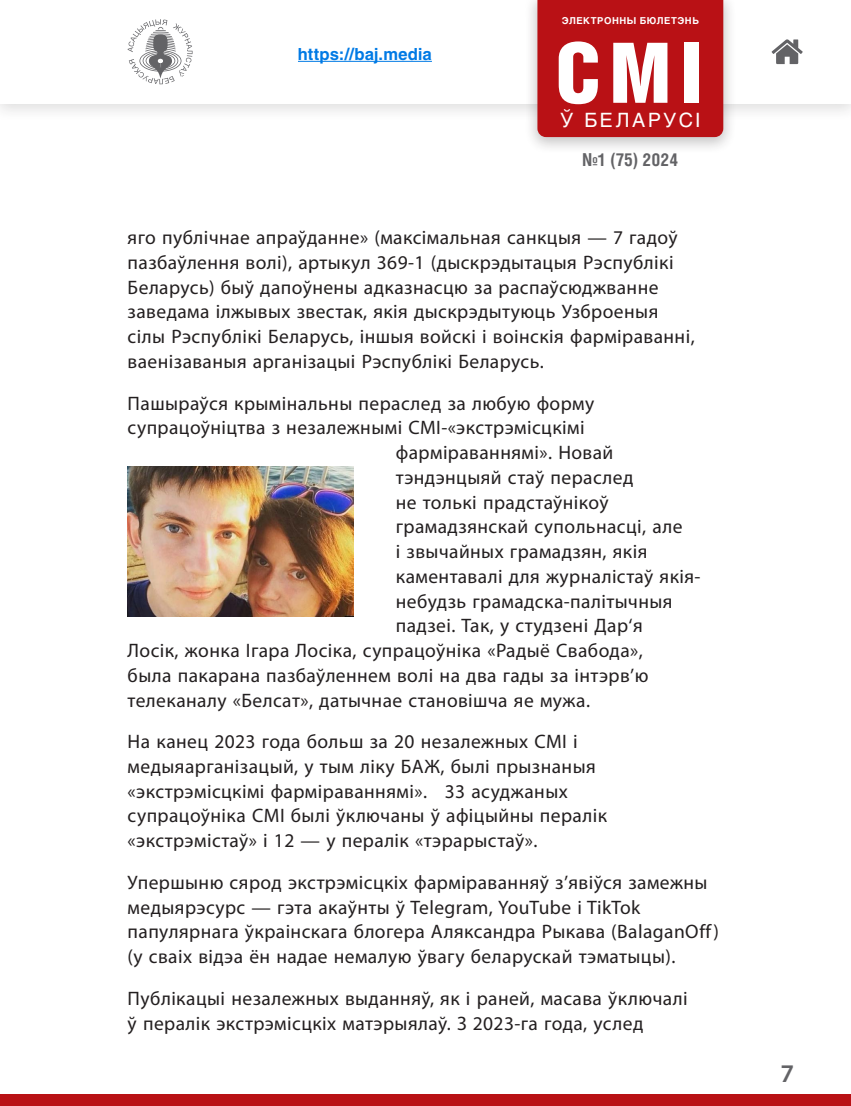
<style>
.page{position:relative;width:851px;height:1106px;background:#fff}
.page>*{position:absolute;margin:0;border:0;box-sizing:border-box;transform-origin:0 0}
.t1{font:83.55px "Helios Cond Black C";color:#fff}
.t2{font:600 25.5px "Myriad Pro";color:#636366}
.t3{font:19.5px/24.8px "Myriad Pro";letter-spacing:.02em;color:#231f20}
.t4{font:19.5px "Helios C";letter-spacing:.13em;color:#fff}
.t5{font:700 17.85px "Helios Cond C";color:#636366}
.t6{font:700 16.5px "Helios C";letter-spacing:.005em;color:#007ae5}
.t7{font:700 9.45px "Helios C";letter-spacing:.06em;color:#fff}
</style>
<div class="page">
<div style="left:0;top:1094px;width:850px;height:12px;background:#b91115"></div>
<img style="left:128px;top:466px;width:225px;height:150px">
<div style="left:0;top:0;width:850px;height:122px;background:#231f20;opacity:.15"></div>
<div style="left:0;top:0;width:850px;height:103px;background:#fff"></div>
<svg style="left:128px;top:19px;width:64px;height:65px"></svg>
<hr style="left:298px;top:61px;width:134px;height:1px;background:#007ae5">
<svg style="left:771px;top:39px;width:31px;height:25px"></svg>
<div style="left:523px;top:0;width:213px;height:155px;background:#231f20;opacity:.25"></div>
<div style="left:537px;top:0;width:186px;height:137px;background:#b91115"></div>
<p class="t6" style="left:298px;top:44px;width:135px">https://baj.media</p>
<p class="t7" style="left:561px;top:15px;width:139px">ЭЛЕКТРОННЫ БЮЛЕТЭНЬ</p>
<h1 class="t1" style="left:555px;top:25px;width:149px">СМІ</h1>
<p class="t4" style="left:560px;top:109px;width:141px">Ў БЕЛАРУСІ</p>
<p class="t5" style="left:582px;top:149px;width:97px">№1 (75) 2024</p>
<p class="t3" style="left:128px;top:225px;width:568px">яго публічнае апраўданне» (максімальная санкцыя — 7 гадоў пазбаўлення волі), артыкул 369-1 (дыскрэдытацыя Рэспублікі Беларусь) быў дапоўнены адказнасцю за распаўсюджванне заведама ілжывых звестак, якія дыскрэдытуюць Узброеныя сілы Рэспублікі Беларусь, іншыя войскі і воінскія фарміраванні, ваенізаваныя арганізацыі Рэспублікі Беларусь.</p>
<p class="t3" style="left:128px;top:390px;width:468px">Пашыраўся крымінальны пераслед за любую форму</p>
<p class="t3" style="left:128px;top:415px;width:458px">супрацоўніцтва з незалежнымі СМІ-«экстрэмісцкімі</p>
<p class="t3" style="left:396px;top:440px;width:219px">фарміраваннямі». Новай</p>
<p class="t3" style="left:396px;top:464px;width:239px">тэндэнцыяй стаў пераслед</p>
<p class="t3" style="left:396px;top:489px;width:214px">не толькі прадстаўнікоў</p>
<p class="t3" style="left:396px;top:514px;width:288px">грамадзянскай супольнасці, але</p>
<p class="t3" style="left:396px;top:539px;width:253px">і звычайных грамадзян, якія</p>
<p class="t3" style="left:396px;top:563px;width:306px">каментавалі для журналістаў якія-</p>
<p class="t3" style="left:396px;top:588px;width:278px">небудзь грамадска-палітычныя</p>
<p class="t3" style="left:396px;top:613px;width:248px">падзеі. Так, у студзені Дар‘я</p>
<p class="t3" style="left:128px;top:638px;width:516px">Лосік, жонка Ігара Лосіка, супрацоўніка «Радыё Свабода»,</p>
<p class="t3" style="left:128px;top:662px;width:522px">была пакарана пазбаўленнем волі на два гады за інтэрв’ю</p>
<p class="t3" style="left:128px;top:687px;width:464px">телеканалу «Белсат», датычнае становішча яе мужа.</p>
<p class="t3" style="left:128px;top:729px;width:481px">На канец 2023 года больш за 20 незалежных СМІ і медыяарганізацый, у тым ліку БАЖ, былі прызнаныя «экстрэмісцкімі фарміраваннямі». 33 асуджаных супрацоўніка СМІ былі ўключаны ў афіцыйны пералік «экстрэмістаў» і 12 — у пералік «тэрарыстаў».</p>
<p class="t3" style="left:128px;top:869px;width:593px">Упершыню сярод экстрэмісцкіх фарміраванняў з’явіўся замежны медыярэсурс — гэта акаўнты ў Telegram, YouTube і TikTok папулярнага ўкраінскага блогера Аляксандра Рыкава (BalaganOff) (у сваіх відэа ён надае немалую ўвагу беларускай тэматыцы).</p>
<p class="t3" style="left:128px;top:985px;width:561px">Публікацыі незалежных выданняў, як і раней, масава ўключалі ў пералік экстрэмісцкіх матэрыялаў. З 2023-га года, услед</p>
<h2 class="t2" style="left:780px;top:1057px;width:15px">7</h2>
</div>
